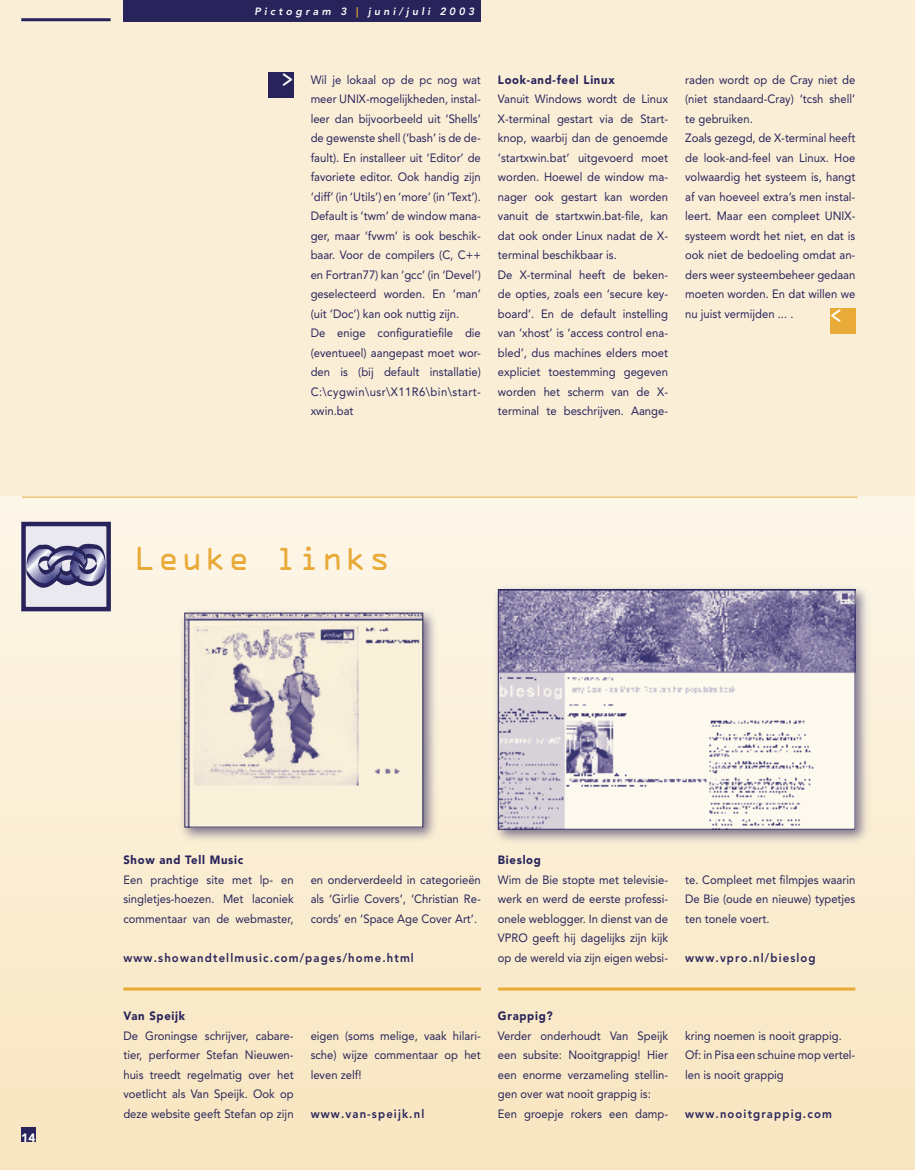
<style>
.page{position:relative;width:915px;height:1170px;background:#fff}
.page>*{position:absolute;margin:0;border:0;box-sizing:border-box;transform-origin:0 0}
.t1{font:30px "OCRA Alternate";letter-spacing:.06em;color:#e9aa38}
.t2{font:18px "OCRA Alternate";color:#fff;scale:.94 1}
.t3{font:12px/19.5px "Avenir";color:#28245b;text-align:justify;scale:.94 1}
.t4{font:800 12px "Avenir";letter-spacing:.1em;color:#28245b;scale:.94 1}
.t5{font:900 12px "Avenir";letter-spacing:.06em;color:#28245b;scale:.94 1}
.t6{font:900 12px "Avenir";color:#fff}
.t7{font:italic 800 10.5px "Avenir";letter-spacing:.31em;color:#fff}
.s1{font-style:normal;color:#e9aa38}
</style>
<div class="page">
<div style="left:0;top:0;width:914px;height:1169px;background:#fbeed7"></div>
<div style="left:0;top:496px;width:914px;height:673px;background:linear-gradient(to bottom,#fdf7ea,#f8e5be)"></div>
<div style="left:21px;top:1127px;width:15px;height:15px;background:#28245b"></div>
<div style="left:123px;top:0;width:357px;height:21px;background:#28245b"></div>
<hr style="left:21px;top:18px;width:90px;height:3px;background:#28245b">
<div style="left:829px;top:308px;width:26px;height:25px;background:#e9aa38"></div>
<div style="left:268px;top:72px;width:25px;height:26px;background:#28245b"></div>
<hr style="left:22px;top:496px;width:835px;height:1px;background:#e9aa38">
<div style="left:24px;top:526px;width:85px;height:83px;background:#e9e9ef"></div>
<svg style="left:26px;top:543px;width:80px;height:45px"></svg>
<div style="left:21px;top:521px;width:90px;height:90px;border:4px solid #28245b"></div>
<div style="left:491px;top:582px;width:379px;height:262px;background:#28245b;opacity:.6"></div>
<img style="left:499px;top:591px;width:354px;height:236px">
<div style="left:497px;top:589px;width:358px;height:240px;border:1px solid #28245b"></div>
<hr style="left:497px;top:987px;width:358px;height:3px;background:#e9aa38">
<hr style="left:123px;top:987px;width:357px;height:3px;background:#e9aa38">
<div style="left:178px;top:606px;width:260px;height:236px;background:#28245b;opacity:.6"></div>
<img style="left:186px;top:614px;width:235px;height:211px">
<p class="t7" style="left:254px;top:5px;width:221px">Pictogram 3 <span class="s1">|</span> juni/juli 2003</p>
<h2 class="t2" style="left:281px;top:73px;width:14px">&gt;</h2>
<p class="t3" style="left:310px;top:70px;width:183px;text-align:left">Wil je lokaal op de pc nog wat meer UNIX-mogelijkheden, instal&shy;leer dan bijvoorbeeld uit ‘Shells’ de gewenste shell (‘bash’ is de de&shy;fault). En installeer uit ‘Editor’ de favoriete editor. Ook handig zijn ‘diff’ (in ‘Utils’) en ‘more’ (in ‘Text’).<br>Default is ‘twm’ de window mana&shy;ger, maar ‘fvwm’ is ook beschik&shy;baar. Voor de compilers (C, C++ en Fortran77) kan ‘gcc’ (in ‘Devel’) geselecteerd worden. En ‘man’ (uit ‘Doc’) kan ook nuttig zijn.<br>De enige configuratiefile die (eventueel) aangepast moet wor&shy;den is (bij default installatie)<br>C:\cygwin\usr\X11R6\bin\start&shy;xwin.bat</p>
<p class="t5" style="left:497px;top:72px;width:126px">Look-and-feel Linux</p>
<p class="t3" style="left:497px;top:89px;width:182px;text-align:left">Vanuit Windows wordt de Linux<br>X-terminal gestart via de Start&shy;knop, waarbij dan de genoemde ‘startxwin.bat’ uitgevoerd moet worden. Hoewel de window ma&shy;nager ook gestart kan worden vanuit de startxwin.bat-file, kan dat ook onder Linux nadat de X&shy;terminal beschikbaar is.<br>De X-terminal heeft de beken&shy;de opties, zoals een ‘secure key&shy;board’. En de default instelling van ‘xhost’ is ‘access control ena&shy;bled’, dus machines elders moet expliciet toestemming gegeven worden het scherm van de X&shy;terminal te beschrijven. Aange-</p>
<p class="t3" style="left:685px;top:70px;width:182px;text-align:left">raden wordt op de Cray niet de (niet standaard-Cray) ‘tcsh shell’ te gebruiken.<br>Zoals gezegd, de X-terminal heeft de look-and-feel van Linux. Hoe volwaardig het systeem is, hangt af van hoeveel extra’s men instal&shy;leert. Maar een compleet UNIX&shy;systeem wordt het niet, en dat is ook niet de bedoeling omdat an&shy;ders weer systeembeheer gedaan moeten worden. En dat willen we nu juist vermijden ... .</p>
<h2 class="t2" style="left:829px;top:308px;width:14px">&lt;</h2>
<h1 class="t1" style="left:134px;top:545px;width:257px">Leuke links</h1>
<p class="t6" style="left:21px;top:1130px;width:16px">14</p>
<p class="t5" style="left:123px;top:852px;width:129px">Show and Tell Music</p>
<p class="t3" style="left:123px;top:869px;width:182px">Een prachtige site met lp- en singletjes-hoezen. Met laconiek commentaar van de webmaster,</p>
<p class="t3" style="left:310px;top:869px;width:182px">en onderverdeeld in categorieën als ‘Girlie Covers’, ‘Christian Re&shy;cords’ en ‘Space Age Cover Art’.</p>
<p class="t4" style="left:123px;top:950px;width:310px">www.showandtellmusic.com/pages/home.html</p>
<p class="t5" style="left:497px;top:852px;width:47px">Bieslog</p>
<p class="t3" style="left:497px;top:869px;width:182px">Wim de Bie stopte met televisie&shy;werk en werd de eerste professi&shy;onele weblogger. In dienst van de VPRO geeft hij dagelijks zijn kijk op de wereld via zijn eigen websi-</p>
<p class="t3" style="left:685px;top:869px;width:182px">te. Compleet met filmpjes waarin De Bie (oude en nieuwe) typetjes ten tonele voert.</p>
<p class="t4" style="left:685px;top:950px;width:140px">www.vpro.nl/bieslog</p>
<p class="t5" style="left:123px;top:1008px;width:67px">Van Speijk</p>
<p class="t3" style="left:123px;top:1025px;width:182px">De Groningse schrijver, cabare&shy;tier, performer Stefan Nieuwen&shy;huis treedt regelmatig over het voetlicht als Van Speijk. Ook op deze website geeft Stefan op zijn</p>
<p class="t3" style="left:310px;top:1025px;width:182px">eigen (soms melige, vaak hilari&shy;sche) wijze commentaar op het leven zelf!</p>
<p class="t4" style="left:310px;top:1106px;width:122px">www.van-speijk.nl</p>
<p class="t5" style="left:497px;top:1008px;width:60px">Grappig?</p>
<p class="t3" style="left:497px;top:1025px;width:182px;text-align:left">Verder onderhoudt Van Speijk een subsite: Nooitgrappig! Hier een enorme verzameling stellin&shy;gen over wat nooit grappig is:<br>Een groepje rokers een damp-</p>
<p class="t3" style="left:685px;top:1025px;width:182px;text-align:left">kring noemen is nooit grappig.<br>Of: in Pisa een schuine mop vertel&shy;len is nooit grappig</p>
<p class="t4" style="left:685px;top:1106px;width:157px">www.nooitgrappig.com</p>
</div>
